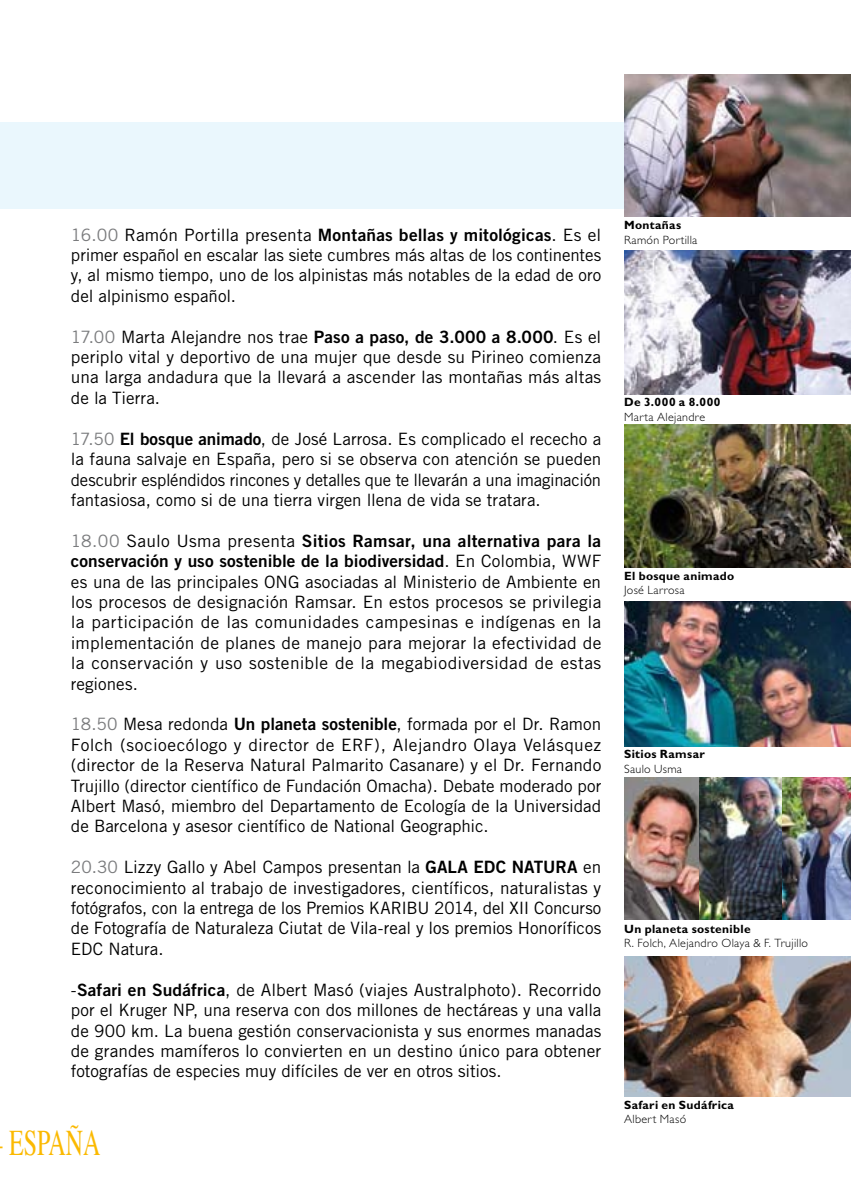
<style>
.page{position:relative;width:851px;height:1191px;background:#fff}
.page>*{position:absolute;margin:0;border:0;box-sizing:border-box;transform-origin:0 0}
.t1{font:36px "Times";color:#fbb900;scale:.67 1}
.t2{font:17px/20.4px "Trade Gothic";color:#000;text-align:justify}
.t3{font:17px/20.4px "Trade Gothic Bold Two";letter-spacing:.01em;color:#000}
.t4{font:300 12px "Gill Sans";letter-spacing:.03em;color:#000}
.t5{font:700 12px "Gill Sans";letter-spacing:.03em;color:#000}
.s1{color:#7a7b7d}
.s2{font-family:"Trade Gothic Bold Two"}
.s3{font-family:"Trade Gothic";color:#7a7b7d}
.s4{font-family:"Trade Gothic"}
</style>
<div class="page">
<img style="left:624px;top:602px;width:226px;height:144px">
<img style="left:624px;top:425px;width:226px;height:143px">
<div style="left:0;top:123px;width:850px;height:86px;background:#eaf7fd"></div>
<img style="left:624px;top:956px;width:226px;height:140px">
<img style="left:624px;top:250px;width:226px;height:144px">
<img style="left:698px;top:777px;width:116px;height:142px">
<img style="left:782px;top:778px;width:68px;height:141px">
<img style="left:624px;top:777px;width:74px;height:142px">
<img style="left:624px;top:74px;width:226px;height:142px">
<p class="t2" style="left:71px;top:224px;width:532px"><span class="s1">16.00</span> Ramón Portilla presenta <span class="s2">Montañas bellas y mitológicas</span>. Es el primer español en escalar las siete cumbres más altas de los continentes y, al mismo tiempo, uno de los alpinistas más notables de la edad de oro del alpinismo español.</p>
<p class="t2" style="left:71px;top:326px;width:532px"><span class="s1">17.00</span> Marta Alejandre nos trae <span class="s2">Paso a paso, de 3.000 a 8.000</span>. Es el periplo vital y deportivo de una mujer que desde su Pirineo comienza una larga andadura que la llevará a ascender las montañas más altas de la Tierra.</p>
<p class="t2" style="left:71px;top:428px;width:532px"><span class="s1">17.50</span> <span class="s2">El bosque animado</span>, de José Larrosa. Es complicado el rececho a la fauna salvaje en España, pero si se observa con atención se pueden descubrir espléndidos rincones y detalles que te llevarán a una imaginación fantasiosa, como si de una tierra virgen llena de vida se tratara.</p>
<p class="t3" style="left:71px;top:530px;width:532px"><span class="s3">18.00</span> <span class="s4">Saulo Usma presenta</span> Sitios Ramsar, una alternativa para la conservación y uso sostenible de la biodiversidad<span class="s4">. En Colombia, WWF</span></p>
<p class="t2" style="left:71px;top:571px;width:532px">es una de las principales ONG asociadas al Ministerio de Ambiente en los procesos de designación Ramsar. En estos procesos se privilegia la participación de las comunidades campesinas e indígenas en la implementación de planes de manejo para mejorar la efectividad de la conservación y uso sostenible de la megabiodiversidad de estas regiones.</p>
<p class="t2" style="left:71px;top:714px;width:532px"><span class="s1">18.50</span> Mesa redonda <span class="s2">Un planeta sostenible</span>, formada por el Dr. Ramon Folch (socioecólogo y director de ERF), Alejandro Olaya Velásquez (director de la Reserva Natural Palmarito Casanare) y el Dr. Fernando Trujillo (director científico de Fundación Omacha). Debate moderado por Albert Masó, miembro del Departamento de Ecología de la Universidad de Barcelona y asesor científico de National Geographic.</p>
<p class="t2" style="left:71px;top:856px;width:532px"><span class="s1">20.30</span> Lizzy Gallo y Abel Campos presentan la <span class="s2">GALA EDC NATURA</span> en reconocimiento al trabajo de investigadores, científicos, naturalistas y fotógrafos, con la entrega de los Premios KARIBU 2014, del XII Concurso de Fotografía de Naturaleza Ciutat de Vila-real y los premios Honoríficos EDC Natura.</p>
<p class="t2" style="left:71px;top:979px;width:532px">-<span class="s2">Safari en Sudáfrica</span>, de Albert Masó (viajes Australphoto). Recorrido por el Kruger NP, una reserva con dos millones de hectáreas y una valla de 900 km. La buena gestión conservacionista y sus enormes manadas de grandes mamíferos lo convierten en un destino único para obtener fotografías de especies muy difíciles de ver en otros sitios.</p>
<h1 class="t1" style="left:9px;top:1109px;width:138px">ESPAÑA</h1>
<p class="t5" style="left:624px;top:218px;width:59px">Montañas</p>
<p class="t4" style="left:624px;top:233px;width:75px">Ramón Portilla</p>
<p class="t5" style="left:624px;top:395px;width:98px">De 3.000 a 8.000</p>
<p class="t4" style="left:624px;top:410px;width:83px">Marta Alejandre</p>
<p class="t5" style="left:624px;top:568px;width:112px">El bosque animado</p>
<p class="t4" style="left:624px;top:583px;width:62px">José Larrosa</p>
<p class="t5" style="left:624px;top:747px;width:82px">Sitios Ramsar</p>
<p class="t4" style="left:624px;top:762px;width:59px">Saulo Usma</p>
<p class="t5" style="left:624px;top:921px;width:128px">Un planeta sostenible</p>
<p class="t4" style="left:624px;top:936px;width:185px">R. Folch, Alejandro Olaya &amp; F. Trujillo</p>
<p class="t5" style="left:624px;top:1097px;width:111px">Safari en Sudáfrica</p>
<p class="t4" style="left:624px;top:1112px;width:64px">Albert Masó</p>
</div>
